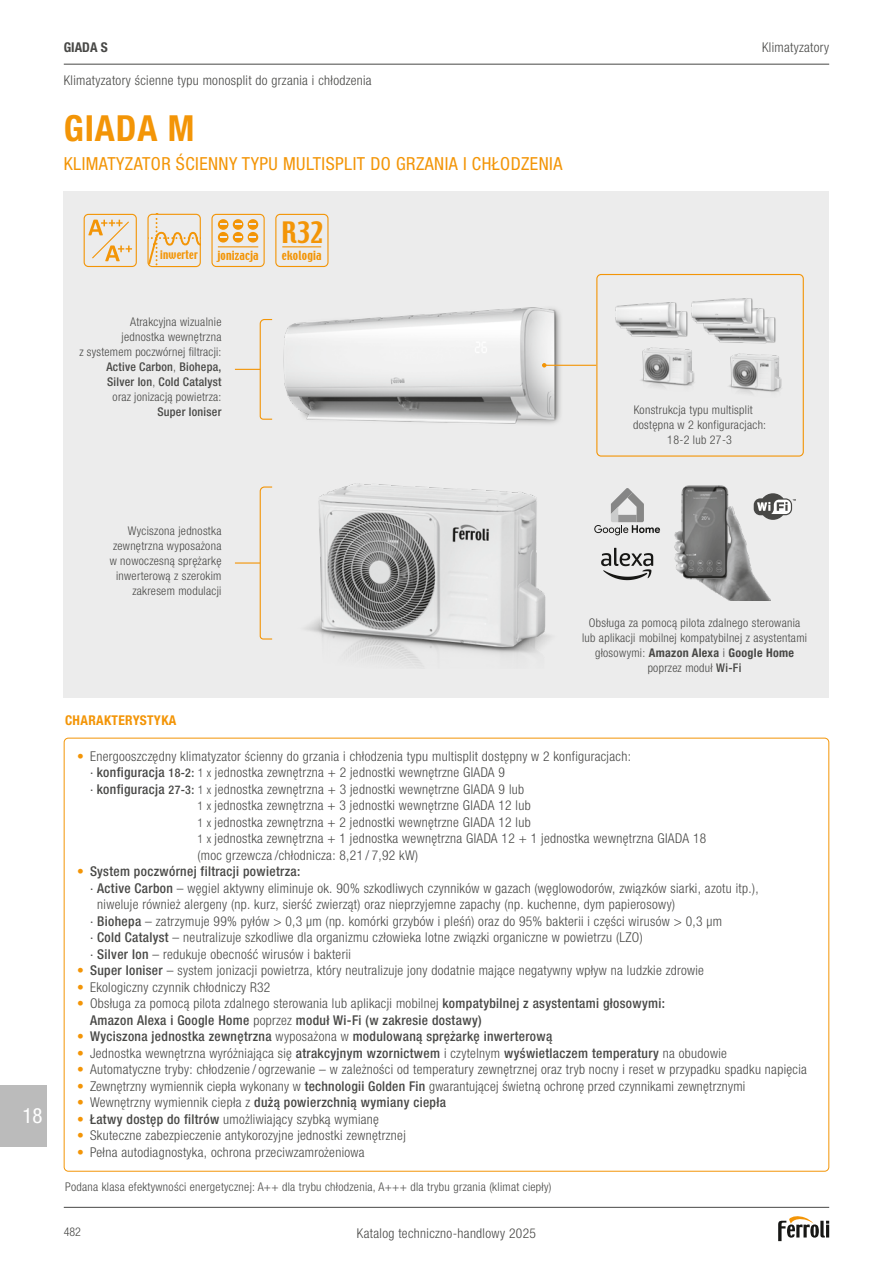
<style>
.page{position:relative;width:893px;height:1263px;background:#fff}
.page>*{position:absolute;margin:0;border:0;box-sizing:border-box;transform-origin:0 0}
.t1{font:700 condensed 36px "Helvetica Neue LTW1 G";letter-spacing:.025em;color:#f39507}
.t2{font:26.25px "Techno";color:#f39507}
.t3{font:condensed 21px "Helvetica Neue LTW1 G";color:#fff}
.t4{font:condensed 18px "Helvetica Neue LTW1 G";letter-spacing:.025em;color:#f39507}
.t5{font:300 condensed 13.5px "Helvetica Neue LTW1 G";letter-spacing:.025em;color:#484846}
.t6{font:500 condensed 13.5px/16.5px "Helvetica Neue LTW1 G";letter-spacing:.025em;color:#484846}
.t7{font:700 condensed 13.5px "Helvetica Neue LTW1 G";letter-spacing:.025em;color:#f39507}
.t8{font:700 condensed 13.5px "Helvetica Neue LTW1 G";color:#484846}
.t9{font:300 condensed 12px/15px "Helvetica Neue LTW1 G";letter-spacing:.025em;color:#484846;text-align:right}
.t10{font:300 condensed 12px "Helvetica Neue LT Pro";letter-spacing:.025em;color:#484846}
.t11{font:500 condensed 12px "Helvetica Neue LTW1 G";letter-spacing:.02em;color:#484846}
.t12{font:11.25px "Techno";letter-spacing:.02em;color:#f39507}
.t13{font:10.5px "Techno";letter-spacing:.02em;color:#f39507}
.s1{font-weight:500}
.s2{font-weight:700}
.s3{color:#f39507}
.s4{font-family:"Helvetica Neue LT Pro";font-stretch:expanded;font-size:12px}
.s5{font-weight:500;font-size:12px}
.s6{font-size:12px}
.s7{font-weight:300;color:#f39507}
.s8{font-weight:300}
</style>
<div class="page">
<div style="left:64px;top:191px;width:765px;height:506px;background:#ececec"></div>
<hr style="left:64px;top:1207px;width:765px;height:1px;background:#484846">
<svg style="left:778px;top:1216px;width:51px;height:25px"></svg>
<hr style="left:64px;top:64px;width:765px;height:1px;background:#484846">
<div style="left:0;top:1085px;width:47px;height:61px;background:#bbb"></div>
<img style="left:305px;top:483px;width:245px;height:183px">
<hr style="left:235px;top:562px;width:25px;height:2px;background:#f39507">
<svg style="left:259px;top:486px;width:14px;height:154px"></svg>
<div style="left:84px;top:214px;width:53px;height:53px;border:1px solid #f39507;border-radius:4px"></div>
<svg style="left:88px;top:220px;width:44px;height:41px"></svg>
<div style="left:275px;top:214px;width:54px;height:53px;border:1px solid #f39507;border-radius:4px"></div>
<hr style="left:282px;top:246px;width:39px;height:1px;background:#f39507">
<div style="left:211px;top:214px;width:54px;height:53px;border:1px solid #f39507;border-radius:4px"></div>
<hr style="left:218px;top:246px;width:40px;height:1px;background:#f39507">
<svg style="left:218px;top:219px;width:10px;height:11px"></svg>
<div style="left:218px;top:232px;width:10px;height:11px;background:#f39507;border-radius:50%"></div>
<svg style="left:233px;top:219px;width:10px;height:11px"></svg>
<div style="left:233px;top:232px;width:10px;height:11px;background:#f39507;border-radius:50%"></div>
<svg style="left:235px;top:236px;width:6px;height:2px"></svg>
<svg style="left:248px;top:219px;width:10px;height:11px"></svg>
<div style="left:248px;top:232px;width:10px;height:11px;background:#f39507;border-radius:50%"></div>
<svg style="left:250px;top:236px;width:6px;height:2px"></svg>
<svg style="left:770px;top:493px;width:26px;height:27px"></svg>
<img style="left:674px;top:485px;width:96px;height:115px">
<svg style="left:601px;top:548px;width:52px;height:32px"></svg>
<svg style="left:594px;top:488px;width:66px;height:47px"></svg>
<svg style="left:217px;top:236px;width:9px;height:3px"></svg>
<svg style="left:149px;top:216px;width:50px;height:49px"></svg>
<div style="left:147px;top:214px;width:54px;height:53px;border:1px solid #f39507;border-radius:4px"></div>
<img style="left:629px;top:311px;width:59px;height:27px">
<img style="left:615px;top:302px;width:70px;height:32px">
<img style="left:641px;top:347px;width:54px;height:41px">
<img style="left:717px;top:317px;width:59px;height:27px">
<img style="left:705px;top:308px;width:67px;height:32px">
<img style="left:691px;top:298px;width:70px;height:32px">
<img style="left:729px;top:353px;width:53px;height:41px">
<img style="left:283px;top:307px;width:313px;height:117px">
<hr style="left:544px;top:365px;width:52px;height:1px;background:#f39507">
<svg style="left:542px;top:363px;width:4px;height:4px"></svg>
<div style="left:596px;top:274px;width:208px;height:183px;border:1px solid #f39507;border-radius:4px"></div>
<svg style="left:235px;top:319px;width:38px;height:101px"></svg>
<p class="t8" style="left:64px;top:39px;width:45px">GIADA S</p>
<p class="t5" style="left:64px;top:72px;width:309px">Klimatyzatory ścienne typu monosplit do grzania i chłodzenia</p>
<h1 class="t1" style="left:64px;top:106px;width:132px">GIADA M</h1>
<h3 class="t4" style="left:64px;top:153px;width:500px">KLIMATYZATOR ŚCIENNY TYPU MULTISPLIT DO GRZANIA I CHŁODZENIA</h3>
<p class="t13" style="left:160px;top:248px;width:39px">inwerter</p>
<h2 class="t2" style="left:282px;top:214px;width:43px">R32</h2>
<p class="t12" style="left:217px;top:248px;width:43px">jonizacja</p>
<p class="t12" style="left:282px;top:248px;width:41px">ekologia</p>
<p class="t9" style="left:79px;top:314px;width:144px">Atrakcyjna wizualnie<br>jednostka wewnętrzna<br>z systemem poczwórnej filtracji:<br><span class="s1">Active Carbon</span>, <span class="s1">Biohepa,<br>Silver Ion</span>, <span class="s1">Cold Catalyst<br></span>oraz jonizacją powietrza:</p>
<p class="t11" style="left:157px;top:405px;width:65px">Super Ioniser</p>
<p class="t5" style="left:762px;top:40px;width:69px">Klimatyzatory</p>
<p class="t9" style="left:634px;top:402px;width:121px">Konstrukcja typu multisplit</p>
<p class="t9" style="left:633px;top:417px;width:135px">dostępna w 2 konfiguracjach:</p>
<p class="t9" style="left:667px;top:432px;width:66px">18-2 lub 27-3</p>
<h3 class="t3" style="left:22px;top:1103px;width:22px">18</h3>
<p class="t9" style="left:110px;top:523px;width:113px">Wyciszona jednostka zewnętrzna wyposażona w nowoczesną sprężarkę inwerterową z szerokim zakresem modulacji</p>
<p class="t7" style="left:65px;top:712px;width:113px">CHARAKTERYSTYKA</p>
<p class="t9" style="left:582px;top:616px;width:227px;text-align:center">Obsługa za pomocą pilota zdalnego sterowania lub aplikacji mobilnej kompatybilnej z asystentami głosowymi: <span class="s2">Amazon Alexa</span> i <span class="s2">Google Home </span>poprzez moduł <span class="s1">Wi-Fi</span></p>
<p class="t5" style="left:77px;top:748px;width:555px"><span class="s3">•</span> Energooszczędny klimatyzator ścienny do grzania i chłodzenia typu multisplit dostępny w 2 konfiguracjach:</p>
<p class="t5" style="left:90px;top:765px;width:417px"><span class="s4">∙</span> <span class="s1">konfiguracja</span> <span class="s5">18-2:</span> <span class="s6">1 x</span> jednostka zewnętrzna + 2 jednostki wewnętrzne GIADA 9</p>
<p class="t5" style="left:90px;top:781px;width:436px"><span class="s4">∙</span> <span class="s1">konfiguracja</span> <span class="s5">27-3:</span> <span class="s6">1 x</span> jednostka zewnętrzna + 3 jednostki wewnętrzne GIADA 9 lub</p>
<p class="t5" style="left:197px;top:798px;width:335px"><span class="s6">1 x</span> jednostka zewnętrzna + 3 jednostki wewnętrzne GIADA 12 lub</p>
<p class="t5" style="left:197px;top:814px;width:335px"><span class="s6">1 x</span> jednostka zewnętrzna + 2 jednostki wewnętrzne GIADA 12 lub</p>
<p class="t5" style="left:197px;top:831px;width:510px"><span class="s6">1 x</span> jednostka zewnętrzna + 1 jednostka wewnętrzna GIADA 12 + 1 jednostka wewnętrzna GIADA 18</p>
<p class="t5" style="left:197px;top:847px;width:222px">(moc grzewcza /chłodnicza: 8,21 / 7,92 kW)</p>
<p class="t6" style="left:77px;top:863px;width:225px"><span class="s7">•</span> System poczwórnej filtracji powietrza:</p>
<p class="t5" style="left:90px;top:880px;width:670px"><span class="s4">∙</span> <span class="s1">Active Carbon</span> – węgiel aktywny eliminuje ok. 90% szkodliwych czynników w gazach (węglowodorów, związków siarki, azotu itp.),</p>
<p class="t5" style="left:97px;top:897px;width:579px">niweluje również alergeny (np. kurz, sierść zwierząt) oraz nieprzyjemne zapachy (np. kuchenne, dym papierosowy)</p>
<p class="t5" style="left:90px;top:913px;width:634px"><span class="s4">∙</span> <span class="s1">Biohepa</span> – zatrzymuje 99% pyłów &gt; 0,3 μm (np. komórki grzybów i pleśń) oraz do 95% bakterii i części wirusów &gt; 0,3 μm</p>
<p class="t5" style="left:90px;top:930px;width:554px"><span class="s4">∙</span> <span class="s1">Cold Catalyst</span> – neutralizuje szkodliwe dla organizmu człowieka lotne związki organiczne w powietrzu (LZO)</p>
<p class="t5" style="left:90px;top:946px;width:263px"><span class="s4">∙</span> <span class="s1">Silver Ion</span> – redukuje obecność wirusów i bakterii</p>
<p class="t5" style="left:77px;top:963px;width:628px"><span class="s3">•</span> <span class="s1">Super Ioniser</span> – system jonizacji powietrza, który neutralizuje jony dodatnie mające negatywny wpływ na ludzkie zdrowie</p>
<p class="t5" style="left:77px;top:979px;width:195px"><span class="s3">•</span> Ekologiczny czynnik chłodniczy R32</p>
<p class="t6" style="left:90px;top:995px;width:577px;text-indent:-13px"><span class="s7">•</span> <span class="s8">Obsługa za pomocą pilota zdalnego sterowania lub aplikacji mobilnej</span> kompatybilnej z asystentami głosowymi:<br>Amazon Alexa i Google Home <span class="s8">poprzez</span> moduł Wi-Fi (w zakresie dostawy)</p>
<p class="t6" style="left:77px;top:1028px;width:476px"><span class="s7">•</span> Wyciszona jednostka zewnętrzna <span class="s8">wyposażona w</span> modulowaną sprężarkę inwerterową</p>
<p class="t5" style="left:77px;top:1045px;width:651px"><span class="s3">•</span> Jednostka wewnętrzna wyróżniająca się <span class="s1">atrakcyjnym wzornictwem</span> i czytelnym <span class="s1">wyświetlaczem temperatury</span> na obudowie</p>
<p class="t5" style="left:77px;top:1062px;width:731px"><span class="s3">•</span> Automatyczne tryby: chłodzenie / ogrzewanie – w zależności od temperatury zewnętrznej oraz tryb nocny i reset w przypadku spadku napięcia</p>
<p class="t5" style="left:77px;top:1078px;width:669px"><span class="s3">•</span> Zewnętrzny wymiennik ciepła wykonany w <span class="s1">technologii Golden Fin</span> gwarantującej świetną ochronę przed czynnikami zewnętrznymi</p>
<p class="t6" style="left:77px;top:1094px;width:370px"><span class="s7">•</span> <span class="s8">Wewnętrzny wymiennik ciepła z</span> dużą powierzchnią wymiany ciepła</p>
<p class="t5" style="left:77px;top:1111px;width:303px"><span class="s3">•</span> <span class="s1">Łatwy dostęp do filtrów</span> umożliwiający szybką wymianę</p>
<p class="t5" style="left:77px;top:1128px;width:330px"><span class="s3">•</span> Skuteczne zabezpieczenie antykorozyjne jednostki zewnętrznej</p>
<p class="t5" style="left:77px;top:1144px;width:289px"><span class="s3">•</span> Pełna autodiagnostyka, ochrona przeciwzamrożeniowa</p>
<p class="t10" style="left:65px;top:1179px;width:488px">Podana klasa efektywności energetycznej: A++ dla trybu chłodzenia, A+++ dla trybu grzania (klimat ciepły)</p>
<p class="t9" style="left:64px;top:1225px;width:19px">482</p>
<p class="t5" style="left:357px;top:1225px;width:181px">Katalog techniczno-handlowy 2025</p>
</div>
